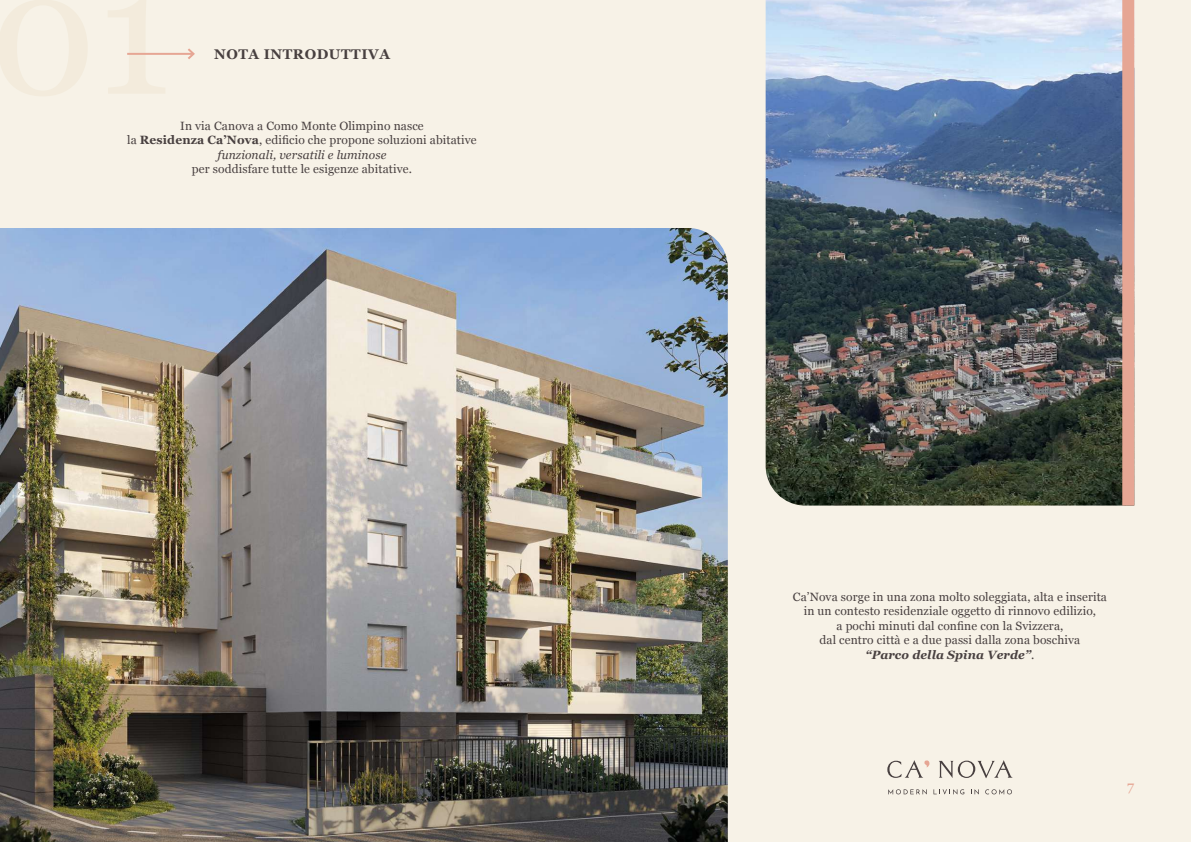
<style>
.page{position:relative;width:1191px;height:842px;background:#f7f2e7}
.page>*{position:absolute;margin:0;border:0;box-sizing:border-box;transform-origin:0 0}
.t1{font:700 14px "Georgia";letter-spacing:.04em;color:#484040}
.t2{font:14px "Georgia";color:#e6a694}
.t3{font:12px/14.4px "Georgia";letter-spacing:.01em;color:#484040;text-align:center}
.s1{font-weight:700}
.s2{font-style:italic}
.s3{font-weight:700;font-style:italic}
</style>
<div class="page">
<img style="left:0;top:228px;width:728px;height:614px">
<img style="left:765px;top:0;width:357px;height:506px">
<div style="left:1122px;top:0;width:12px;height:506px;background:#e6a694"></div>
<svg style="left:939px;top:760px;width:73px;height:18px"></svg>
<svg style="left:887px;top:760px;width:42px;height:18px"></svg>
<svg style="left:888px;top:789px;width:38px;height:5px"></svg>
<svg style="left:933px;top:789px;width:31px;height:5px"></svg>
<svg style="left:971px;top:789px;width:7px;height:5px"></svg>
<svg style="left:985px;top:789px;width:27px;height:5px"></svg>
<hr style="left:127px;top:53px;width:66px;height:2px;background:#e6a694">
<svg style="left:186px;top:48px;width:9px;height:11px"></svg>
<p class="t1" style="left:214px;top:45px;width:178px">NOTA INTRODUTTIVA</p>
<p class="t3" style="left:127px;top:118px;width:351px">In via Canova a Como Monte Olimpino nasce<br>la <span class="s1">Residenza Ca’Nova</span>, edificio che propone soluzioni abitative <span class="s2">funzionali, versatili e luminose</span></p>
<p class="t3" style="left:192px;top:161px;width:221px">per soddisfare tutte le esigenze abitative.</p>
<p class="t3" style="left:793px;top:589px;width:316px">Ca’Nova sorge in una zona molto soleggiata, alta e inserita in un contesto residenziale oggetto di rinnovo edilizio,<br>a pochi minuti dal confine con la Svizzera,<br>dal centro città e a due passi dalla zona boschiva<br><span class="s3">“Parco della Spina Verde”</span>.</p>
<p class="t2" style="left:1127px;top:776px;width:9px">7</p>
</div>
